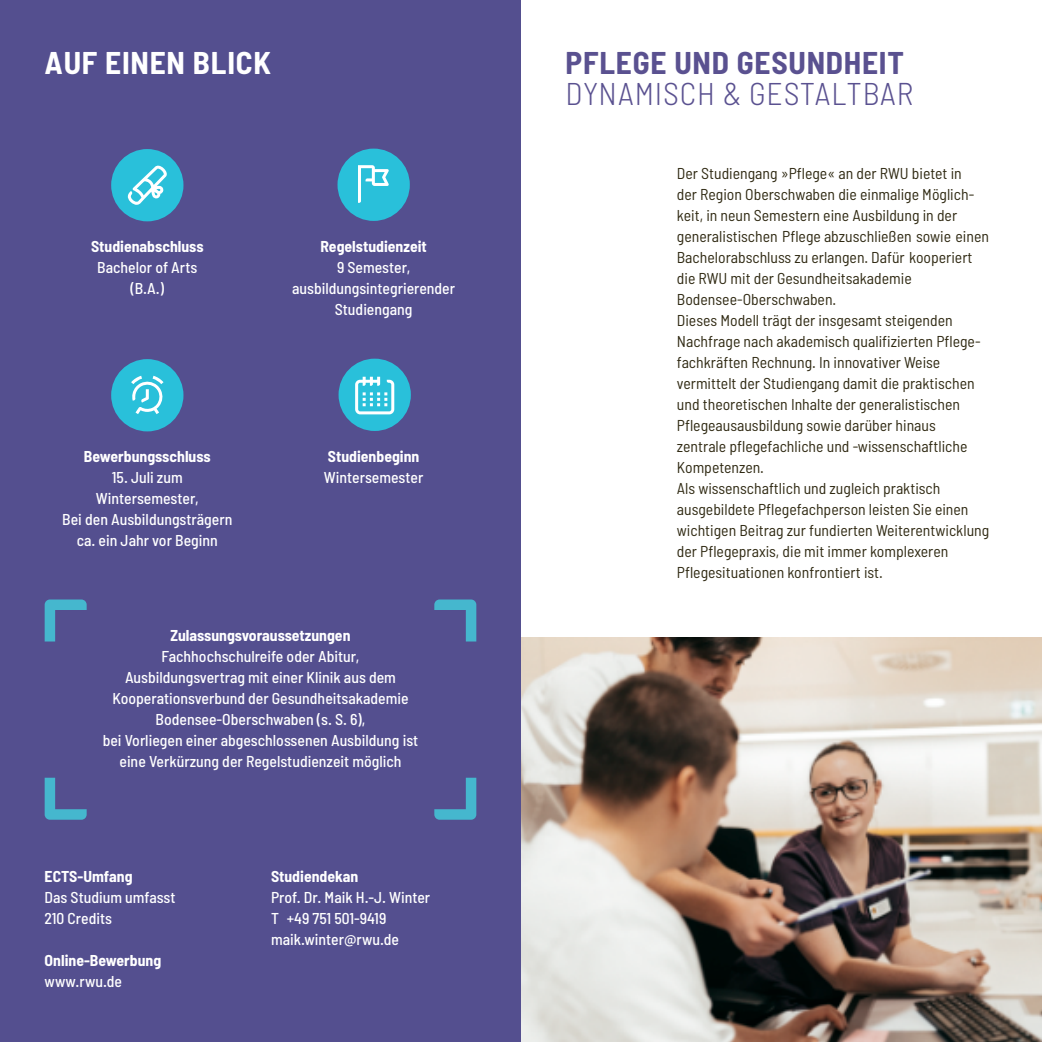
<style>
.page{position:relative;width:1042px;height:1042px;background:#fff}
.page>*{position:absolute;margin:0;border:0;box-sizing:border-box;transform-origin:0 0}
.t1{font:300 semi-condensed 31.5px "Barlow";letter-spacing:.025em;color:#5a5190}
.t2{font:700 semi-condensed 31.5px "Barlow";letter-spacing:.025em;color:#5a5190}
.t3{font:700 semi-condensed 31.5px "Barlow";letter-spacing:.025em;color:#fff}
.t4{font:semi-condensed 15.75px/21px "Barlow";color:#2f2912}
.t5{font:500 semi-condensed 15.75px/21px "Barlow";color:#fff;text-align:center}
.t6{font:700 semi-condensed 15.75px "Barlow";color:#fff}
</style>
<div class="page">
<div style="left:0;top:0;width:521px;height:1042px;background:#544f8f"></div>
<svg style="left:434px;top:778px;width:42px;height:42px"></svg>
<svg style="left:45px;top:778px;width:42px;height:42px"></svg>
<svg style="left:45px;top:599px;width:42px;height:42px"></svg>
<svg style="left:434px;top:599px;width:42px;height:42px"></svg>
<div style="left:111px;top:149px;width:72px;height:72px;background:#29c0da;border-radius:50%"></div>
<svg style="left:128px;top:165px;width:39px;height:40px"></svg>
<div style="left:111px;top:359px;width:72px;height:72px;background:#29c0da;border-radius:50%"></div>
<svg style="left:131px;top:376px;width:32px;height:38px"></svg>
<div style="left:337px;top:149px;width:73px;height:72px;background:#29c0da;border-radius:50%"></div>
<svg style="left:358px;top:165px;width:31px;height:38px"></svg>
<div style="left:338px;top:359px;width:73px;height:72px;background:#29c0da;border-radius:50%"></div>
<svg style="left:355px;top:377px;width:39px;height:37px"></svg>
<img style="left:521px;top:637px;width:521px;height:405px">
<h1 class="t3" style="left:45px;top:42px;width:228px">AUF EINEN BLICK</h1>
<h1 class="t2" style="left:566px;top:42px;width:340px">PFLEGE UND GESUNDHEIT</h1>
<h1 class="t1" style="left:566px;top:74px;width:349px">DYNAMISCH &amp; GESTALTBAR</h1>
<p class="t6" style="left:91px;top:236px;width:114px">Studienabschluss</p>
<p class="t5" style="left:97px;top:256px;width:102px">Bachelor of Arts (B.A.)</p>
<p class="t6" style="left:84px;top:446px;width:128px">Bewerbungsschluss</p>
<p class="t5" style="left:62px;top:466px;width:172px">15. Juli zum<br>Wintersemester,<br>Bei den Ausbildungsträgern ca. ein Jahr vor Beginn</p>
<p class="t6" style="left:320px;top:236px;width:108px">Regelstudienzeit</p>
<p class="t5" style="left:292px;top:256px;width:164px">9 Semester, ausbildungsintegrierender<br>Studiengang</p>
<p class="t6" style="left:328px;top:446px;width:93px">Studienbeginn</p>
<p class="t5" style="left:324px;top:466px;width:101px">Wintersemester</p>
<p class="t6" style="left:170px;top:625px;width:181px">Zulassungsvoraussetzungen</p>
<p class="t5" style="left:103px;top:645px;width:317px">Fachhochschulreife oder Abitur, Ausbildungsvertrag mit einer Klinik aus dem Kooperationsverbund der Gesundheitsakademie Bodensee-Oberschwaben (s. S. 6),<br>bei Vorliegen einer abgeschlossenen Ausbildung ist eine Verkürzung der Regelstudienzeit möglich</p>
<p class="t6" style="left:45px;top:866px;width:89px">ECTS-Umfang</p>
<p class="t5" style="left:45px;top:886px;width:132px;text-align:left">Das Studium umfasst<br>210 Credits</p>
<p class="t6" style="left:45px;top:950px;width:118px">Online-Bewerbung</p>
<p class="t5" style="left:45px;top:970px;width:79px">www.rwu.de</p>
<p class="t6" style="left:271px;top:866px;width:89px">Studiendekan</p>
<p class="t5" style="left:271px;top:886px;width:161px;text-align:left">Prof. Dr. Maik H.-J. Winter<br>T +49 751 501-9419 maik.winter@rwu.de</p>
<p class="t4" style="left:677px;top:162px;width:314px">Der Studiengang »Pflege« an der RWU bietet in<br>der Region Oberschwaben die einmalige Möglich&shy;keit, in neun Semestern eine Ausbildung in der generalistischen Pflege abzuschließen sowie einen Bachelorabschluss zu erlangen. Dafür kooperiert die RWU mit der Gesundheitsakademie Bodensee-Oberschwaben.<br>Dieses Modell trägt der insgesamt steigenden Nachfrage nach akademisch qualifizierten Pflege&shy;fachkräften Rechnung. In innovativer Weise vermittelt der Studiengang damit die praktischen und theoretischen Inhalte der generalistischen Pflegeausausbildung sowie darüber hinaus<br>zentrale pflegefachliche und -wissenschaftliche Kompetenzen.<br>Als wissenschaftlich und zugleich praktisch ausgebildete Pflegefachperson leisten Sie einen wichtigen Beitrag zur fundierten Weiterentwicklung der Pflegepraxis, die mit immer komplexeren Pflegesituationen konfrontiert ist.</p>
</div>
